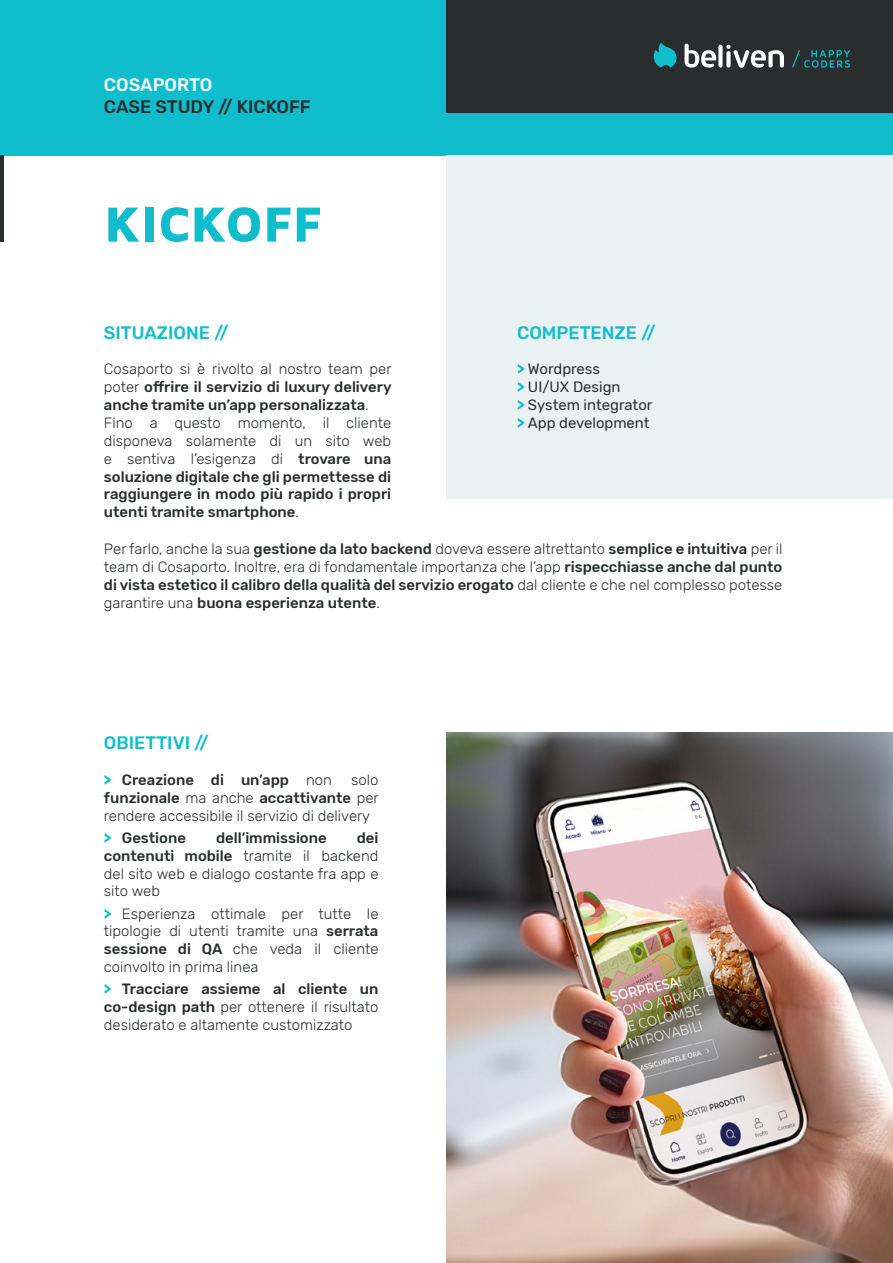
<style>
.page{position:relative;width:893px;height:1263px;background:#fff}
.page>*{position:absolute;margin:0;border:0;box-sizing:border-box;transform-origin:0 0}
.t1{font:900 51px "Maven Pro";letter-spacing:-.01em;color:#0fbdcc}
.t2{font:500 18px "Rubik";color:#0fbdcc}
.t3{font:500 18px "Rubik";color:#292d2e}
.t4{font:500 18px "Rubik";color:#fff}
.t5{font:300 14.85px/17.9px "Rubik";color:#292d2e;text-align:justify}
.t6{font:500 14.85px/17.9px "Rubik";color:#292d2e}
.t7{font:14.85px/17.9px "Rubik";color:#292d2e}
.s1{font-weight:300}
.s2{font-weight:700;color:#0fbdcc}
.s3{font-weight:500}
</style>
<div class="page">
<div style="left:0;top:0;width:893px;height:155px;background:#0fbdcc"></div>
<div style="left:446px;top:0;width:447px;height:113px;background:#292d2e"></div>
<svg style="left:654px;top:43px;width:22px;height:25px"></svg>
<svg style="left:718px;top:45px;width:4px;height:23px"></svg>
<svg style="left:726px;top:45px;width:58px;height:23px"></svg>
<svg style="left:792px;top:50px;width:58px;height:18px"></svg>
<svg style="left:685px;top:44px;width:31px;height:24px"></svg>
<hr style="left:0;top:155px;width:4px;height:87px;background:#292d2e">
<div style="left:446px;top:155px;width:447px;height:344px;background:#eaf1f3"></div>
<img style="left:446px;top:732px;width:447px;height:531px">
<p class="t4" style="left:104px;top:74px;width:110px">COSAPORTO</p>
<p class="t3" style="left:104px;top:96px;width:208px">CASE STUDY // KICKOFF</p>
<h1 class="t1" style="left:104px;top:197px;width:220px">KICKOFF</h1>
<p class="t2" style="left:104px;top:322px;width:126px">SITUAZIONE //</p>
<p class="t6" style="left:104px;top:361px;width:289px"><span class="s1">Cosaporto si è rivolto al nostro team per poter</span> offrire il servizio di luxury delivery anche tramite un’app personalizzata<span class="s1">.<br>Fino a questo momento, il cliente disponeva solamente di un sito web e sentiva l’esigenza di</span> trovare una soluzione digitale che gli permettesse di raggiungere in modo più rapido i propri utenti tramite smartphone<span class="s1">.</span></p>
<p class="t2" style="left:517px;top:322px;width:140px">COMPETENZE //</p>
<p class="t7" style="left:517px;top:361px;width:137px"><span class="s2">&gt;</span> Wordpress<br><span class="s2">&gt;</span> UI/UX Design<br><span class="s2">&gt;</span> System integrator <span class="s2">&gt;</span> App development</p>
<p class="t5" style="left:104px;top:540px;width:680px">Per farlo, anche la sua <span class="s3">gestione da lato backend</span> doveva essere altrettanto <span class="s3">semplice e intuitiva</span> per il team di Cosaporto. Inoltre, era di fondamentale importanza che l’app <span class="s3">rispecchiasse anche dal punto di vista estetico il calibro della qualità del servizio erogato</span> dal cliente e che nel complesso potesse garantire una <span class="s3">buona esperienza utente</span>.</p>
<p class="t2" style="left:104px;top:733px;width:106px">OBIETTIVI //</p>
<p class="t6" style="left:104px;top:771px;width:229px"><span class="s2">&gt;</span> Creazione di un’app <span class="s1">non</span></p>
<p class="t5" style="left:104px;top:771px;width:276px;text-indent:247px">solo <span class="s3">funzionale</span> ma anche <span class="s3">accattivante</span> per rendere accessibile il servizio di delivery</p>
<p class="t6" style="left:104px;top:829px;width:84px"><span class="s2">&gt;</span> Gestione</p>
<p class="t6" style="left:216px;top:829px;width:112px">dell’immissione</p>
<p class="t5" style="left:104px;top:829px;width:276px;text-indent:253px"><span class="s3">dei contenuti mobile</span> tramite il backend del sito web e dialogo costante fra app e sito web</p>
<p class="t5" style="left:104px;top:905px;width:276px"><span class="s2">&gt;</span> Esperienza ottimale per tutte le tipologie di utenti tramite una <span class="s3">serrata sessione di QA</span> che veda il cliente coinvolto in prima linea</p>
<p class="t5" style="left:104px;top:980px;width:276px"><span class="s2">&gt;</span> <span class="s3">Tracciare assieme al cliente un co-design path</span> per ottenere il risultato desiderato e altamente customizzato</p>
</div>
